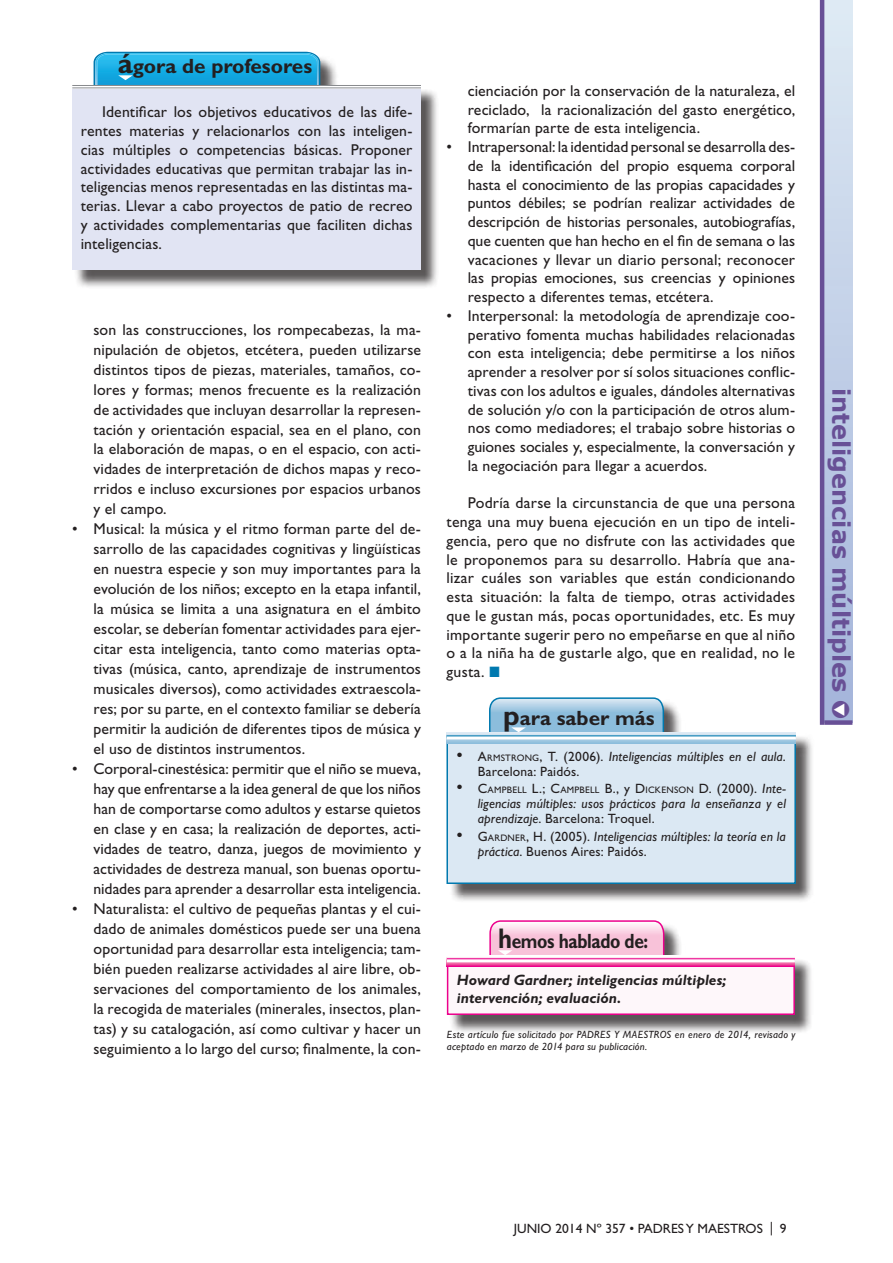
<style>
.page{position:relative;width:893px;height:1263px;background:#fff}
.page>*{position:absolute;margin:0;border:0;box-sizing:border-box;transform-origin:0 0}
.t1{font:700 24px "Verdana";color:#685096}
.t2{font:700 20.7px "Gill Sans Std";color:#231f20}
.t3{font:700 20.7px "Gill Sans Std";letter-spacing:-.02em;color:#231f20;scale:.84 1}
.t4{font:15.75px/18.8px "Gill Sans Std";letter-spacing:.005em;color:#231f20;text-align:justify}
.t5{font:italic 700 15px/17.7px "Gill Sans Std";color:#231f20}
.t6{font:italic 13.5px/15px "Gill Sans Std";letter-spacing:.01em;color:#231f20}
.t7{font:13.5px "Gill Sans Std";color:#231f20}
.t8{font:italic 10.5px/12px "Gill Sans Std";letter-spacing:.02em;color:#231f20}
.t9{font:9.45px "Gill Sans Std";letter-spacing:.025em;color:#231f20}
.s1{font-size:28.5px}
.s2{color:#0079af}
.s3{font-style:normal;font-size:18px}
.s4{font-style:normal}
.s5{font-style:normal;font-size:9.45px}
.s6{font-size:18px}
.s7{font-size:13.5px}
.s8{font-style:italic;font-size:13.5px}
.s9{color:#fff}
</style>
<div class="page">
<svg style="left:824px;top:0;width:28px;height:720px;background:#bfcce5"></svg>
<div style="left:824px;top:720px;width:28px;height:5px;background:#685096"></div>
<hr style="left:820px;top:0;width:4px;height:725px;background:#685096">
<div style="left:75px;top:54px;width:365px;height:234px;background:#231f20;opacity:.75"></div>
<svg style="left:72px;top:52px;width:349px;height:38px"></svg>
<hr style="left:72px;top:86px;width:349px;height:1px;background:#fff">
<div style="left:72px;top:90px;width:349px;height:180px;background:#e1e4f3"></div>
<div style="left:449px;top:700px;width:366px;height:203px;background:#231f20;opacity:.75"></div>
<svg style="left:488px;top:697px;width:177px;height:35px;background:#96c3de"></svg>
<div style="left:447px;top:743px;width:348px;height:140px;background:#dbe8f3"></div>
<div style="left:446px;top:742px;width:350px;height:142px;border:2px solid #0079af"></div>
<svg style="left:446px;top:732px;width:350px;height:11px;background:#bbd7e9"></svg>
<hr style="left:446px;top:735px;width:350px;height:3px;background:#0079af">
<hr style="left:446px;top:736px;width:350px;height:3px;background:#fff">
<div style="left:449px;top:922px;width:365px;height:112px;background:#231f20;opacity:.75"></div>
<svg style="left:489px;top:920px;width:176px;height:35px;background:#f8c3dc"></svg>
<div style="left:448px;top:966px;width:346px;height:48px;background:#fef7fa"></div>
<div style="left:447px;top:965px;width:348px;height:50px;border:2px solid #ec008c"></div>
<svg style="left:447px;top:955px;width:348px;height:11px"></svg>
<hr style="left:447px;top:958px;width:348px;height:3px;background:#ec008c">
<hr style="left:447px;top:959px;width:348px;height:3px;background:#fff">
<h2 class="t2" style="left:118px;top:54px;width:196px"><span class="s1">á</span>gora de profesores</h2>
<p class="t4" style="left:81px;top:103px;width:333px;text-indent:21px">Identificar los objetivos educativos de las dife&shy;rentes materias y relacionarlos con las inteligen&shy;cias múltiples o competencias básicas. Proponer actividades educativas que permitan trabajar las in&shy;teligencias menos representadas en las distintas ma&shy;terias. Llevar a cabo proyectos de patio de recreo y actividades complementarias que faciliten dichas inteligencias.</p>
<p class="t4" style="left:94px;top:319px;width:329px;line-height:20px">son las construcciones, los rompecabezas, la ma&shy;nipulación de objetos, etcétera, pueden utilizarse distintos tipos de piezas, materiales, tamaños, co&shy;lores y formas; menos frecuente es la realización de actividades que incluyan desarrollar la represen&shy;tación y orientación espacial, sea en el plano, con la elaboración de mapas, o en el espacio, con acti&shy;vidades de interpretación de dichos mapas y reco&shy;rridos e incluso excursiones por espacios urbanos y el campo.</p>
<p class="t4" style="left:94px;top:519px;width:329px;line-height:20px;text-indent:-21px">• Musical: la música y el ritmo forman parte del de&shy;sarrollo de las capacidades cognitivas y lingüísticas en nuestra especie y son muy importantes para la evolución de los niños; excepto en la etapa infantil, la música se limita a una asignatura en el ámbito escolar, se deberían fomentar actividades para ejer&shy;citar esta inteligencia, tanto como materias opta&shy;tivas (música, canto, aprendizaje de instrumentos musicales diversos), como actividades extraescola&shy;res; por su parte, en el contexto familiar se debería permitir la audición de diferentes tipos de música y el uso de distintos instrumentos.</p>
<p class="t4" style="left:94px;top:759px;width:329px;line-height:20px;text-indent:-21px">• Corporal-cinestésica: permitir que el niño se mueva, hay que enfrentarse a la idea general de que los niños han de comportarse como adultos y estarse quietos en clase y en casa; la realización de deportes, acti&shy;vidades de teatro, danza, juegos de movimiento y actividades de destreza manual, son buenas oportu&shy;nidades para aprender a desarrollar esta inteligencia.</p>
<p class="t4" style="left:94px;top:899px;width:329px;line-height:20px;text-indent:-21px">• Naturalista: el cultivo de pequeñas plantas y el cui&shy;dado de animales domésticos puede ser una buena oportunidad para desarrollar esta inteligencia; tam&shy;bién pueden realizarse actividades al aire libre, ob&shy;servaciones del comportamiento de los animales, la recogida de materiales (minerales, insectos, plan&shy;tas) y su catalogación, así como cultivar y hacer un seguimiento a lo largo del curso; finalmente, la con-</p>
<p class="t4" style="left:468px;top:81px;width:329px">cienciación por la conservación de la naturaleza, el reciclado, la racionalización del gasto energético, formarían parte de esta inteligencia.</p>
<p class="t4" style="left:468px;top:138px;width:329px;text-indent:-21px">• Intrapersonal: la identidad personal se desarrolla des&shy;de la identificación del propio esquema corporal hasta el conocimiento de las propias capacidades y puntos débiles; se podrían realizar actividades de descripción de historias personales, autobiografías, que cuenten que han hecho en el fin de semana o las vacaciones y llevar un diario personal; reconocer las propias emociones, sus creencias y opiniones respecto a diferentes temas, etcétera.</p>
<p class="t4" style="left:468px;top:306px;width:329px;text-indent:-21px">• Interpersonal: la metodología de aprendizaje coo&shy;perativo fomenta muchas habilidades relacionadas con esta inteligencia; debe permitirse a los niños aprender a resolver por sí solos situaciones conflic&shy;tivas con los adultos e iguales, dándoles alternativas de solución y/o con la participación de otros alum&shy;nos como mediadores; el trabajo sobre historias o guiones sociales y, especialmente, la conversación y la negociación para llegar a acuerdos.</p>
<p class="t4" style="left:446px;top:494px;width:350px;text-indent:21px">Podría darse la circunstancia de que una persona tenga una muy buena ejecución en un tipo de inteli&shy;gencia, pero que no disfrute con las actividades que le proponemos para su desarrollo. Habría que ana&shy;lizar cuáles son variables que están condicionando esta situación: la falta de tiempo, otras actividades que le gustan más, pocas oportunidades, etc. Es muy importante sugerir pero no empeñarse en que al niño o a la niña ha de gustarle algo, que en realidad, no le gusta. <span class="s2">■</span></p>
<h2 class="t2" style="left:503px;top:706px;width:153px"><span class="s1">p</span>ara saber más</h2>
<p class="t6" style="left:478px;top:749px;width:310px;text-indent:-21px"><span class="s3">•</span> <span class="s4">A</span><span class="s5">RMSTRONG</span><span class="s4">, T.</span> <span class="s4">(2006).</span> Inteligencias múltiples en el aula<span class="s4">.<br>Barcelona: Paidós.</span></p>
<p class="t9" style="left:456px;top:785px;width:331px"><span class="s6">•</span> <span class="s7">C</span>AMPBELL <span class="s7">L.; C</span>AMPBELL <span class="s7">B.,</span> <span class="s7">y</span> <span class="s7">D</span>ICKENSON <span class="s7">D.</span> <span class="s7">(2000).</span> <span class="s8">Inte-</span></p>
<p class="t6" style="left:478px;top:796px;width:310px">ligencias múltiples: usos prácticos para la enseñanza y el aprendizaje<span class="s4">. Barcelona: Troquel.</span></p>
<p class="t6" style="left:478px;top:828px;width:310px;text-indent:-21px"><span class="s3">•</span> <span class="s4">G</span> <span class="s5">ARDNER</span><span class="s4">, H .</span> <span class="s4">(2005).</span> Inteligencias múltiples: la teoría en la práctica<span class="s4">. Buenos Aires: Paidós.</span></p>
<h2 class="t3" style="left:498px;top:929px;width:180px"><span class="s1">h</span>emos hablado de:</h2>
<p class="t5" style="left:457px;top:971px;width:271px">Howard Gardner; inteligencias múltiples; intervención; evaluación.</p>
<p class="t8" style="left:447px;top:1029px;width:350px">Este artículo fue solicitado por PADRES Y MAESTROS en enero de 2014, revisado y aceptado en marzo de 2014 para su publicación.</p>
<h1 class="t1" style="left:858px;top:388px;width:333px;rotate:90deg">inteligencias múltiples ●<span class="s9">▼</span></h1>
<p class="t7" style="left:514px;top:1221px;width:274px">JUNIO 2014 Nº 357 • PADRES Y MAESTROS | 9</p>
</div>
